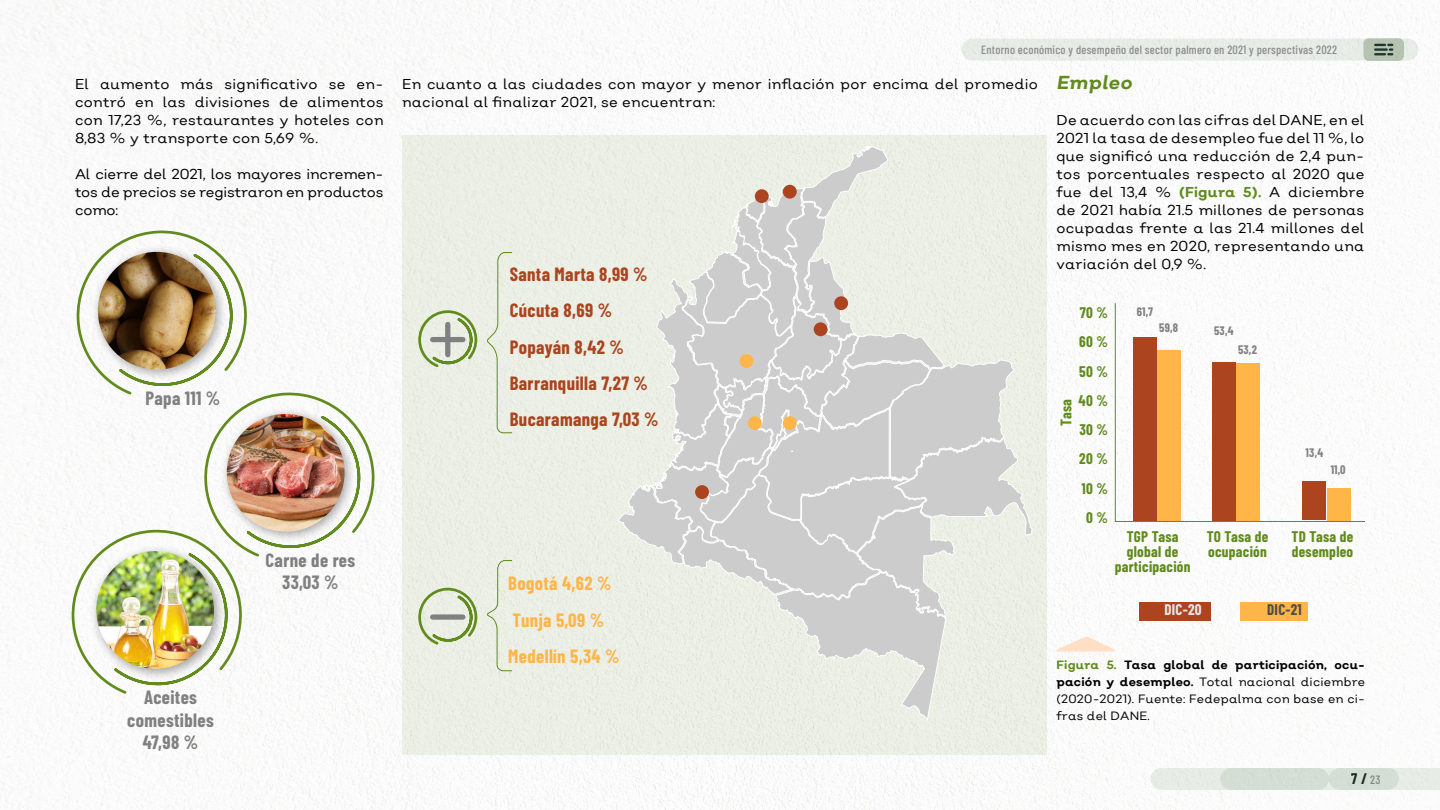
<style>
.page{position:relative;width:1440px;height:810px;background:#fff}
.page>*{position:absolute;margin:0;border:0;box-sizing:border-box;transform-origin:0 0}
.t1{font:700 18.75px/36.5px "Barlow Condensed";letter-spacing:.02em;color:#ab441f}
.t2{font:700 18.75px/22.5px "Barlow Condensed";letter-spacing:.02em;color:#808080;text-align:center}
.t3{font:700 18.75px "Barlow Condensed";letter-spacing:.02em;color:#ffb548}
.t4{font:italic 700 18.75px "Nutmeg";letter-spacing:.02em;color:#618b1d}
.t5{font:700 15px/29.2px "Barlow Condensed";letter-spacing:.02em;color:#618b1d;text-align:center}
.t6{font:700 15px "Barlow Condensed";color:#e6e6e6}
.t7{font:700 15px "Barlow Condensed";color:#4d4d4d}
.t8{font:700 15px "Barlow Condensed";color:#20362c}
.t9{font:14.25px/18px "Nutmeg";letter-spacing:.02em;color:#000;text-align:justify}
.t10{font:12px/17.2px "Nutmeg";letter-spacing:.02em;color:#000;text-align:justify}
.t11{font:500 12px "Barlow Condensed";letter-spacing:.02em;color:#999}
.t12{font:700 12px "Barlow Condensed";letter-spacing:.02em;color:#808080}
.s1{font-weight:700;color:#618b1d}
.s2{font-weight:700}
.s3{font-weight:500;font-size:12px;color:#999}
</style>
<div class="page">
<img style="left:0;top:0;width:1440px;height:810px">
<div style="left:962px;top:39px;width:456px;height:22px;background:#ebf0eb;border-radius:11px"></div>
<svg style="left:1391px;top:768px;width:49px;height:22px"></svg>
<div style="left:1151px;top:768px;width:178px;height:22px;background:#ebf0eb;border-radius:11px"></div>
<div style="left:1220px;top:768px;width:179px;height:22px;background:#d4ded4;border-radius:11px"></div>
<svg style="left:1364px;top:38px;width:40px;height:23px"></svg>
<svg style="left:1375px;top:44px;width:17px;height:11px"></svg>
<div style="left:402px;top:135px;width:645px;height:619px;background:#ebefe5"></div>
<svg style="left:418px;top:310px;width:60px;height:57px"></svg>
<svg style="left:417px;top:587px;width:61px;height:60px"></svg>
<img style="left:68px;top:227px;width:309px;height:469px">
<div style="left:445px;top:324px;width:5px;height:31px;background:#808080"></div>
<div style="left:433px;top:337px;width:30px;height:5px;background:#808080"></div>
<div style="left:433px;top:614px;width:30px;height:6px;background:#808080"></div>
<svg style="left:618px;top:145px;width:415px;height:576px"></svg>
<svg style="left:486px;top:252px;width:27px;height:182px"></svg>
<svg style="left:487px;top:560px;width:26px;height:112px"></svg>
<div style="left:755px;top:189px;width:14px;height:14px;background:#ab441f;border-radius:50%"></div>
<div style="left:783px;top:185px;width:14px;height:14px;background:#ab441f;border-radius:50%"></div>
<div style="left:834px;top:296px;width:14px;height:14px;background:#ab441f;border-radius:50%"></div>
<div style="left:814px;top:322px;width:14px;height:14px;background:#ab441f;border-radius:50%"></div>
<div style="left:695px;top:485px;width:14px;height:14px;background:#ab441f;border-radius:50%"></div>
<div style="left:740px;top:354px;width:14px;height:14px;background:#ffb548;border-radius:50%"></div>
<div style="left:783px;top:416px;width:14px;height:14px;background:#ffb548;border-radius:50%"></div>
<div style="left:748px;top:416px;width:14px;height:14px;background:#ffb548;border-radius:50%"></div>
<svg style="left:1115px;top:302px;width:251px;height:220px"></svg>
<div style="left:1140px;top:602px;width:71px;height:18px;background:#ab441f"></div>
<div style="left:1241px;top:602px;width:67px;height:18px;background:#ffb548"></div>
<svg style="left:1057px;top:636px;width:58px;height:16px"></svg>
<p class="t9" style="left:75px;top:75px;width:310px">El aumento más significativo se en&shy;contró en las divisiones de alimentos con 17,23 %, restaurantes y hoteles con 8,83 % y transporte con 5,69 %.</p>
<p class="t9" style="left:75px;top:165px;width:310px">Al cierre del 2021, los mayores incremen&shy;tos de precios se registraron en productos como:</p>
<h1 class="t2" style="left:145px;top:386px;width:76px">Papa 111 %</h1>
<h1 class="t2" style="left:127px;top:685px;width:88px">Aceites comestibles<br>47,98 %</h1>
<h1 class="t2" style="left:266px;top:548px;width:91px">Carne de res<br>33,03 %</h1>
<p class="t11" style="left:981px;top:41px;width:358px">Entorno económico y desempeño del sector palmero en 2021 y perspectivas 2022</p>
<p class="t9" style="left:402px;top:75px;width:637px">En cuanto a las ciudades con mayor y menor inflación por encima del promedio nacional al finalizar 2021, se encuentran:</p>
<h1 class="t4" style="left:1057px;top:70px;width:77px">Empleo</h1>
<p class="t9" style="left:1057px;top:111px;width:309px">De acuerdo con las cifras del DANE, en el 2021 la tasa de desempleo fue del 11 %, lo que significó una reducción de 2,4 pun&shy;tos porcentuales respecto al 2020 que fue del 13,4 % <span class="s1">(Figura 5).</span> A diciembre de 2021 había 21.5 millones de personas ocupadas frente a las 21.4 millones del mismo mes en 2020, representando una variación del 0,9 %.</p>
<h1 class="t1" style="left:510px;top:254px;width:139px">Santa Marta 8,99 %</h1>
<h1 class="t1" style="left:510px;top:291px;width:104px">Cúcuta 8,69 %</h1>
<h1 class="t1" style="left:510px;top:327px;width:116px">Popayán 8,42 %</h1>
<h1 class="t1" style="left:510px;top:364px;width:150px">Barranquilla 7,27 %<br>Bucaramanga 7,03 %</h1>
<h1 class="t3" style="left:508px;top:570px;width:105px">Bogotá 4,62 %</h1>
<h1 class="t3" style="left:512px;top:606px;width:93px">Tunja 5,09 %</h1>
<h1 class="t3" style="left:508px;top:643px;width:113px">Medellín 5,34 %</h1>
<p class="t5" style="left:1079px;top:297px;width:31px">70 %<br>60 %<br>50 %<br>40 %<br>30 %<br>20 %<br>10 %<br>0 %</p>
<p class="t5" style="left:1051px;top:426px;width:28px;rotate:-90deg">Tasa</p>
<p class="t12" style="left:1137px;top:303px;width:18px">61,7</p>
<p class="t12" style="left:1159px;top:320px;width:21px">59,8</p>
<p class="t12" style="left:1214px;top:322px;width:21px">53,4</p>
<p class="t12" style="left:1238px;top:341px;width:21px">53,2</p>
<p class="t12" style="left:1306px;top:444px;width:19px">13,4</p>
<p class="t12" style="left:1331px;top:461px;width:16px">11,0</p>
<p class="t5" style="left:1115px;top:528px;width:77px;line-height:15px">TGP Tasa global de participación</p>
<p class="t5" style="left:1207px;top:528px;width:63px;line-height:15px;text-align:left">TO Tasa de ocupación</p>
<p class="t5" style="left:1292px;top:528px;width:63px;line-height:15px;text-align:left">TD Tasa de desempleo</p>
<p class="t6" style="left:1164px;top:599px;width:39px">DIC-20</p>
<p class="t7" style="left:1267px;top:599px;width:36px">DIC-21</p>
<p class="t10" style="left:1057px;top:655px;width:310px"><span class="s1">Figura 5.</span> <span class="s2">Tasa global de participación, ocu&shy;pación y desempleo.</span> Total nacional diciembre (2020-2021). Fuente: Fedepalma con base en ci&shy;fras del DANE.</p>
<p class="t8" style="left:1351px;top:768px;width:31px">7 / <span class="s3">23</span></p>
</div>
